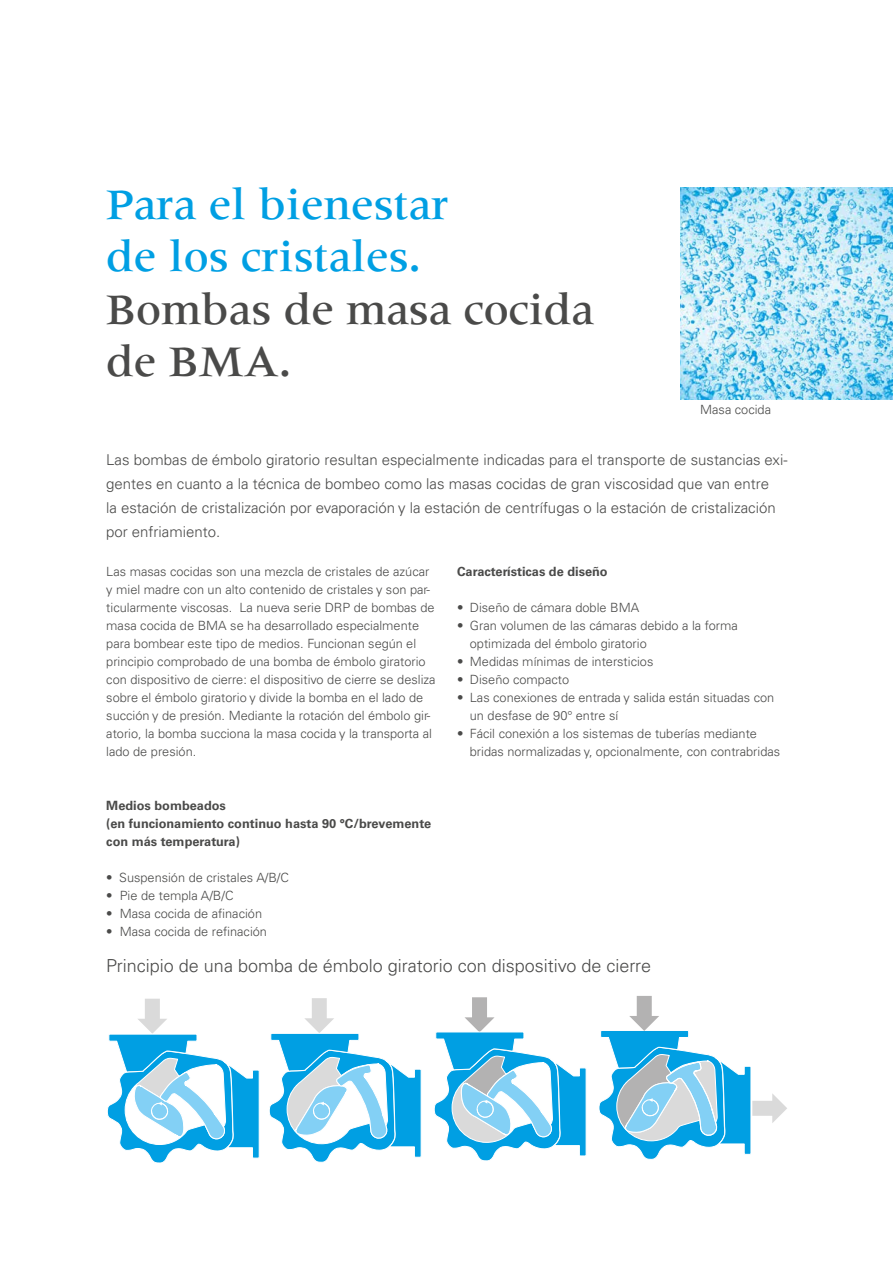
<style>
.page{position:relative;width:893px;height:1263px;background:#fff}
.page>*{position:absolute;margin:0;border:0;box-sizing:border-box;transform-origin:0 0}
.t1{font:500 45px/52.5px "Meridien LT Std";color:#009fe3}
.t2{font:500 45px/52.5px "Meridien LT Std";color:#4a4a49}
.t3{font:300 18px "Univers LT Pro 45";color:#4a4a49}
.t4{font:300 15px/24px "Univers LT Pro 45";color:#4a4a49}
.t5{font:300 12.75px/18px "Univers LT Pro 45";color:#4a4a49}
.t6{font:700 12.75px/18px "Univers LT Pro 65";color:#4a4a49}
</style>
<div class="page">
<hr style="left:892px;top:400px;width:1px;height:863px;background:#eaf6fe">
<img style="left:680px;top:187px;width:213px;height:213px">
<svg style="left:107px;top:999px;width:152px;height:164px"></svg>
<svg style="left:269px;top:998px;width:152px;height:165px"></svg>
<svg style="left:434px;top:997px;width:152px;height:164px"></svg>
<svg style="left:599px;top:996px;width:188px;height:164px"></svg>
<h1 class="t1" style="left:106px;top:178px;width:344px">Para el bienestar de los cristales.</h1>
<h1 class="t2" style="left:106px;top:283px;width:489px">Bombas de masa cocida de BMA.</h1>
<p class="t5" style="left:700px;top:400px;width:72px">Masa cocida</p>
<p class="t4" style="left:106px;top:447px;width:683px">Las bombas de émbolo giratorio resultan especialmente indicadas para el transporte de sustancias exi‑ gentes en cuanto a la técnica de bombeo como las masas cocidas de gran viscosidad que van entre<br>la estación de cristalización por evaporación y la estación de centrífugas o la estación de cristalización por enfriamiento.</p>
<p class="t5" style="left:106px;top:562px;width:331px">Las masas cocidas son una mezcla de cristales de azúcar y miel madre con un alto contenido de cristales y son par&shy;ticularmente viscosas. La nueva serie DRP de bombas de masa cocida de BMA se ha desarrollado especialmente para bombear este tipo de medios. Funcionan según el principio comprobado de una bomba de émbolo giratorio con dispositivo de cierre: el dispositivo de cierre se desliza sobre el émbolo giratorio y divide la bomba en el lado de succión y de presión. Mediante la rotación del émbolo gir‑ atorio, la bomba succiona la masa cocida y la transporta al lado de presión.</p>
<p class="t6" style="left:457px;top:562px;width:152px">Características de diseño</p>
<p class="t5" style="left:457px;top:598px;width:184px">• Diseño de cámara doble BMA</p>
<p class="t5" style="left:470px;top:616px;width:270px;text-indent:-13px">• Gran volumen de las cámaras debido a la forma optimizada del émbolo giratorio</p>
<p class="t5" style="left:457px;top:652px;width:198px">• Medidas mínimas de intersticios</p>
<p class="t5" style="left:457px;top:670px;width:113px">• Diseño compacto</p>
<p class="t5" style="left:470px;top:688px;width:306px;text-indent:-13px">• Las conexiones de entrada y salida están situadas con un desfase de 90° entre sí</p>
<p class="t5" style="left:470px;top:724px;width:312px;text-indent:-13px">• Fácil conexión a los sistemas de tuberías mediante bridas normalizadas y, opcionalmente, con contrabridas</p>
<p class="t6" style="left:106px;top:796px;width:326px">Medios bombeados<br>(en funcionamiento continuo hasta 90 °C/brevemente con más temperatura)</p>
<p class="t5" style="left:106px;top:868px;width:184px">• Suspensión de cristales A/B/C</p>
<p class="t5" style="left:106px;top:886px;width:129px">• Pie de templa A/B/C</p>
<p class="t5" style="left:106px;top:904px;width:157px">• Masa cocida de afinación</p>
<p class="t5" style="left:106px;top:922px;width:162px">• Masa cocida de refinación</p>
<h2 class="t3" style="left:106px;top:954px;width:546px">Principio de una bomba de émbolo giratorio con dispositivo de cierre</h2>
</div>
